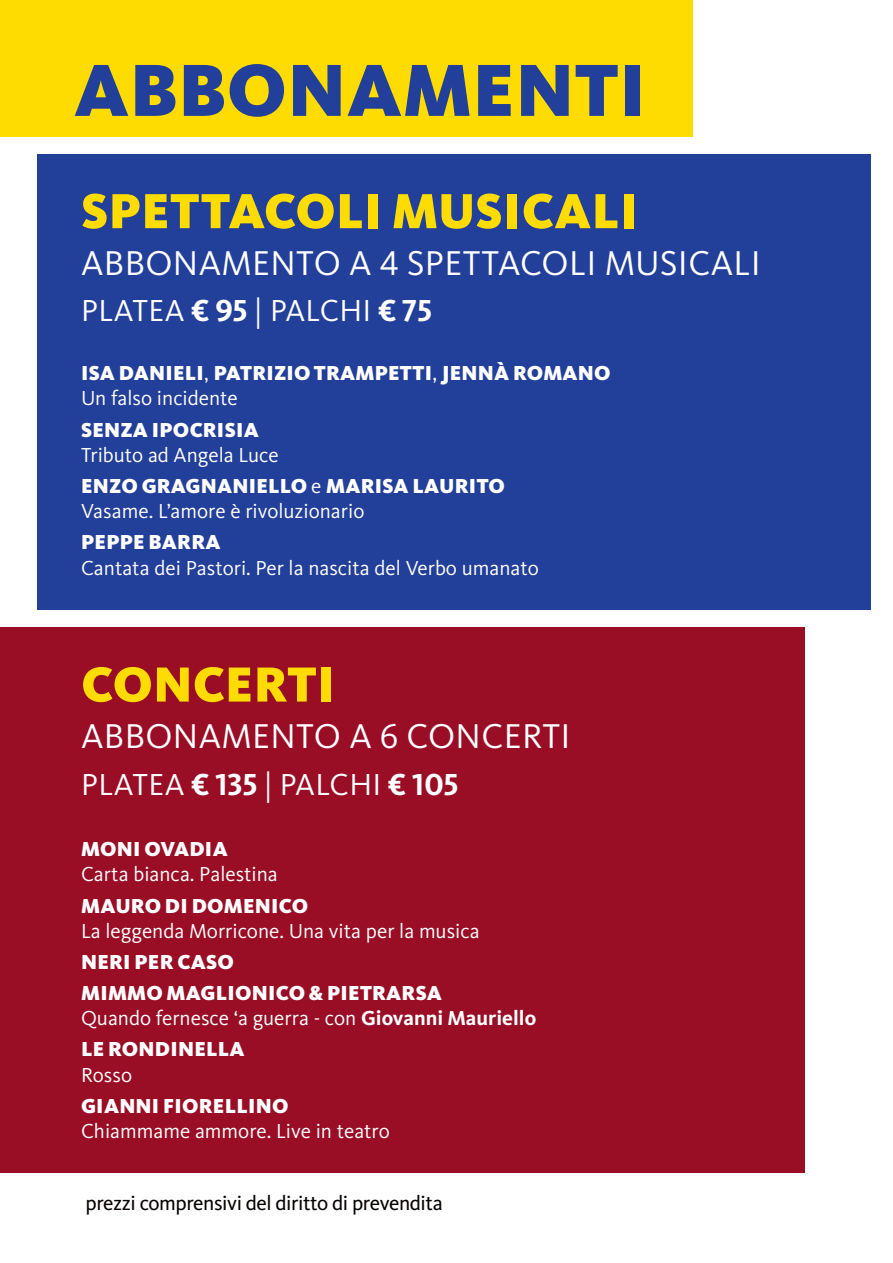
<style>
.page{position:relative;width:893px;height:1263px;background:#fff}
.page>*{position:absolute;margin:0;border:0;box-sizing:border-box;transform-origin:0 0}
.t1{font:900 76.5px "Kievit Pro";letter-spacing:.01em;color:#223f99}
.t2{font:900 51.15px "Kievit Pro";letter-spacing:.01em;color:#ffdc01}
.t3{font:35.7px "Kievit Pro";letter-spacing:.01em;color:#fff}
.t4{font:31.5px "Kievit Pro";letter-spacing:.01em;color:#fff}
.t5{font:21px/31.2px "Kievit Pro";color:#fff}
.t6{font:900 21px/31.2px "Kievit Pro";letter-spacing:.01em;color:#fff}
.t7{font:21px "Kievit Pro";letter-spacing:-.02em;color:#080302}
.s1{font-weight:700}
.s2{font-weight:400}
.s3{font-weight:900}
</style>
<div class="page">
<div style="left:0;top:0;width:693px;height:136px;background:#ffdc01"></div>
<div style="left:37px;top:154px;width:833px;height:456px;background:#223f99"></div>
<div style="left:0;top:627px;width:805px;height:546px;background:#990d25"></div>
<h1 class="t1" style="left:74px;top:44px;width:574px">ABBONAMENTI</h1>
<h2 class="t2" style="left:81px;top:180px;width:559px">SPETTACOLI MUSICALI</h2>
<h3 class="t3" style="left:81px;top:241px;width:681px">ABBONAMENTO A 4 SPETTACOLI MUSICALI</h3>
<h3 class="t4" style="left:81px;top:292px;width:352px">PLATEA <span class="s1">€ 95</span> | PALCHI <span class="s1">€ 75</span></h3>
<p class="t6" style="left:81px;top:360px;width:531px;line-height:25.2px">ISA DANIELI<span class="s2">,</span> PATRIZIO TRAMPETTI<span class="s2">,</span> JENNÀ ROMANO<br><span class="s2">Un falso incidente</span></p>
<p class="t6" style="left:81px;top:414px;width:179px">SENZA IPOCRISIA</p>
<p class="t6" style="left:81px;top:439px;width:426px"><span class="s2">Tributo ad Angela Luce<br></span>ENZO GRAGNANIELLO <span class="s2">e</span> MARISA LAURITO</p>
<p class="t5" style="left:81px;top:495px;width:285px">Vasame. L’amore è rivoluzionario</p>
<p class="t6" style="left:81px;top:526px;width:141px">PEPPE BARRA</p>
<p class="t5" style="left:81px;top:552px;width:459px">Cantata dei Pastori. Per la nascita del Verbo umanato</p>
<h2 class="t2" style="left:81px;top:654px;width:255px">CONCERTI</h2>
<h3 class="t3" style="left:81px;top:715px;width:491px">ABBONAMENTO A 6 CONCERTI</h3>
<h3 class="t4" style="left:81px;top:765px;width:379px">PLATEA <span class="s1">€ 135</span> | PALCHI <span class="s1">€ 105</span></h3>
<p class="t6" style="left:81px;top:833px;width:148px">MONI OVADIA</p>
<p class="t5" style="left:81px;top:858px;width:198px">Carta bianca. Palestina</p>
<p class="t6" style="left:81px;top:890px;width:229px">MAURO DI DOMENICO</p>
<p class="t5" style="left:81px;top:915px;width:400px">La leggenda Morricone. Una vita per la musica</p>
<p class="t6" style="left:81px;top:946px;width:362px">NERI PER CASO<br>MIMMO MAGLIONICO &amp; PIETRARSA</p>
<p class="t5" style="left:81px;top:1002px;width:457px">Quando fernesce ‘a guerra - con <span class="s1">Giovanni Mauriello<br></span><span class="s3">LE RONDINELLA</span></p>
<p class="t5" style="left:81px;top:1059px;width:53px">Rosso</p>
<p class="t6" style="left:81px;top:1090px;width:209px">GIANNI FIORELLINO</p>
<p class="t5" style="left:81px;top:1115px;width:310px">Chiammame ammore. Live in teatro</p>
<p class="t7" style="left:86px;top:1190px;width:359px">prezzi comprensivi del diritto di prevendita</p>
</div>
